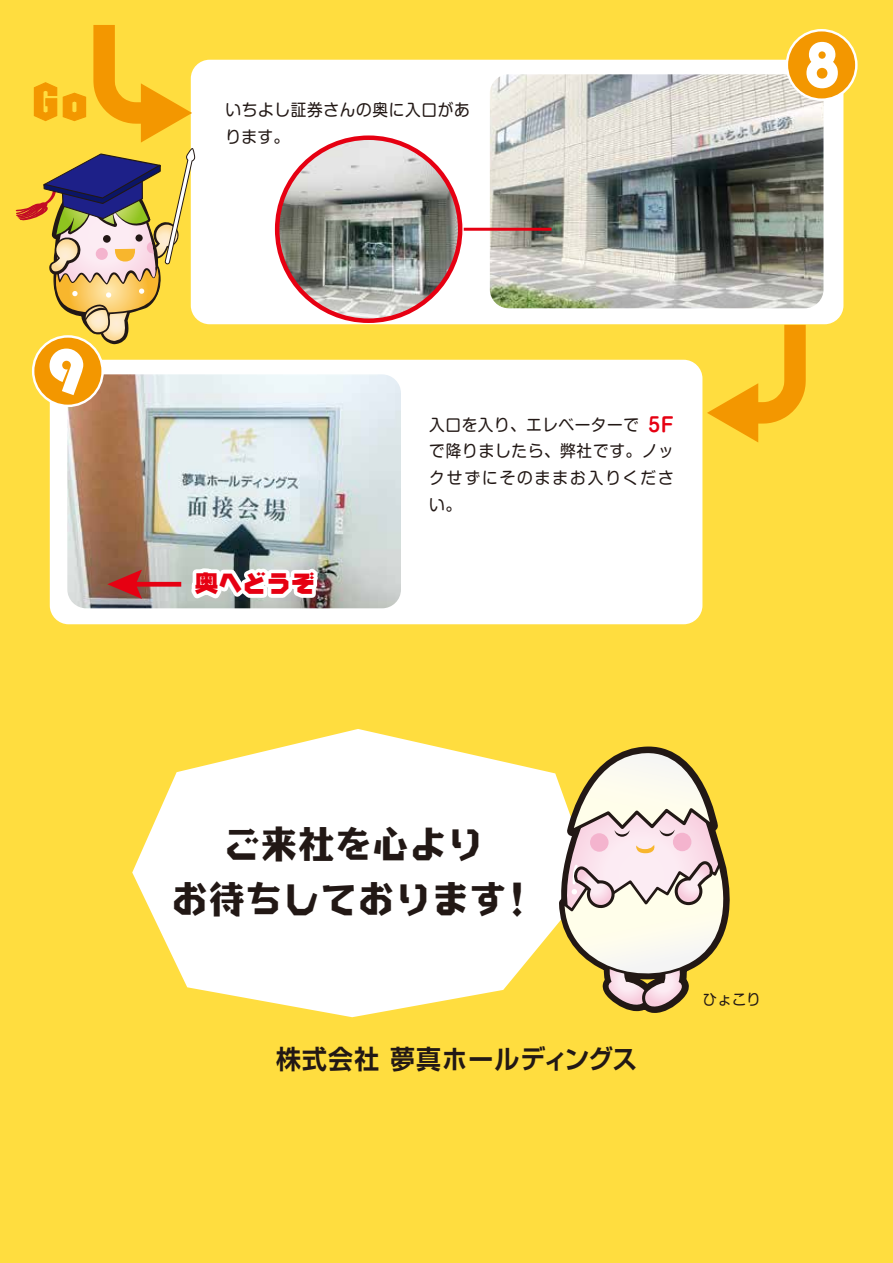
<style>
.page{position:relative;width:893px;height:1263px;background:#ffdd3f}
.page>*{position:absolute;margin:0;border:0;box-sizing:border-box;transform-origin:0 0}
.t1{font:66.3px "Bauhaus 93";color:#fff}
.t2{font:42px "NIS Z10 83 pv RKSJ H";color:#f39700;scale:1.25 1}
.t3{font:37.35px/54.3px "NIS ZM9 83 pv RKSJ H";letter-spacing:.05em;color:#221815;text-align:center;scale:.95 1}
.t4{font:700 26.25px "Shin Go Pro De";letter-spacing:.05em;color:#221815;scale:.95 1}
.t5{font:24px "NIS Z10 83 pv RKSJ H";letter-spacing:.025em;color:#e60012}
.t6{font:16.5px/27px "Shin M Go Pro";letter-spacing:.045em;color:#221815;scale:.95 1}
.t7{font:16.5px/27px "Shin M Go Pro";letter-spacing:.125em;color:#221815;scale:.95 1}
.t8{font:15px "Shin M Go Pro";color:#221815;scale:.95 1}
.s1{font-family:"Shin M Go Pro De";font-weight:700;font-size:19.5px;color:#e60012}
</style>
<div class="page">
<div style="left:191px;top:60px;width:652px;height:264px;background:#fff;border-radius:19px"></div>
<div style="left:50px;top:360px;width:652px;height:264px;background:#fff;border-radius:19px"></div>
<svg style="left:707px;top:325px;width:99px;height:117px"></svg>
<img style="left:490px;top:74px;width:333px;height:234px">
<img style="left:277px;top:138px;width:183px;height:183px;border-radius:91px">
<div style="left:275px;top:135px;width:187px;height:188px;border:4px solid #e60012;border-radius:50%"></div>
<img style="left:67px;top:374px;width:334px;height:234px">
<div style="left:787px;top:30px;width:69px;height:70px;background:#f39700;border-radius:50%"></div>
<div style="left:786px;top:29px;width:72px;height:72px;border:2px solid #fff;border-radius:50%"></div>
<div style="left:33px;top:336px;width:70px;height:70px;background:#f39700;border-radius:50%"></div>
<div style="left:32px;top:335px;width:72px;height:72px;border:2px solid #fff;border-radius:50%"></div>
<svg style="left:16px;top:25px;width:180px;height:319px"></svg>
<svg style="left:107px;top:562px;width:238px;height:43px"></svg>
<hr style="left:464px;top:228px;width:88px;height:3px;background:#e60012">
<svg style="left:132px;top:729px;width:422px;height:288px;fill:#fff"></svg>
<svg style="left:554px;top:746px;width:113px;height:182px"></svg>
<svg style="left:559px;top:750px;width:171px;height:263px"></svg>
<h2 class="t2" style="left:32px;top:76px;width:46px">Go</h2>
<h1 class="t1" style="left:48px;top:334px;width:39px">9</h1>
<p class="t6" style="left:225px;top:95px;width:259px">いちよし証券さんの奥に入口があります。</p>
<h3 class="t5" style="left:195px;top:568px;width:121px">奥へどうぞ</h3>
<p class="t6" style="left:429px;top:410px;width:259px;line-height:25.5px">入口を入り、エレベーターで <span class="s1">5F</span>で降りましたら、弊社です。ノッ</p>
<p class="t7" style="left:429px;top:462px;width:259px">クせずにそのままお入りください。</p>
<h1 class="t1" style="left:803px;top:28px;width:39px">8</h1>
<h3 class="t3" style="left:172px;top:815px;width:384px">ご来社を心より<br>お待ちしております！</h3>
<h3 class="t4" style="left:276px;top:1037px;width:382px">株式会社 夢真ホールディングス</h3>
<p class="t8" style="left:703px;top:987px;width:62px">ひょこり</p>
</div>
